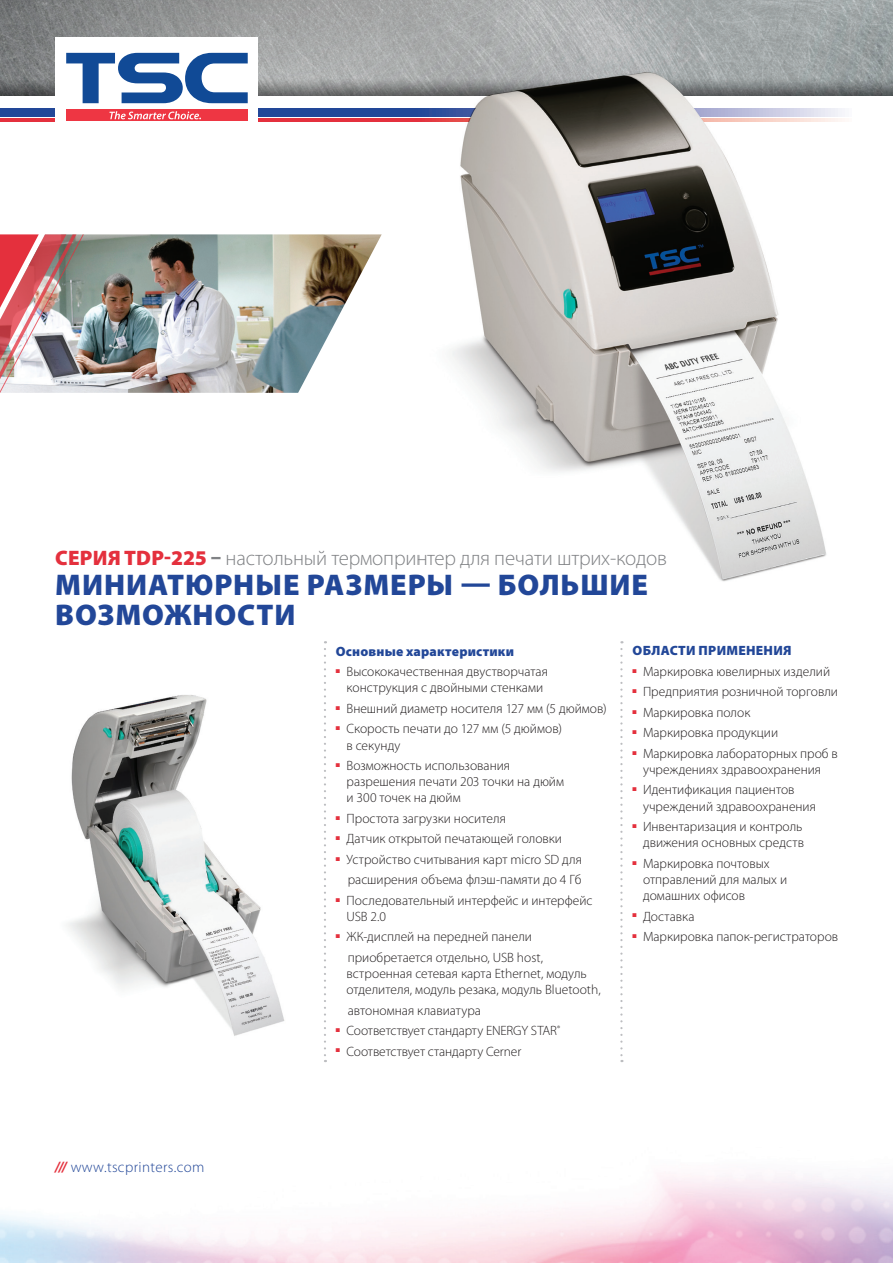
<style>
.page{position:relative;width:893px;height:1263px;background:#fff}
.page>*{position:absolute;margin:0;border:0;box-sizing:border-box;transform-origin:0 0}
.t1{font:900 30px/30px "Myriad Pro";letter-spacing:.03em;color:#224798}
.t2{font:300 21px "Myriad Pro";letter-spacing:-.01em;color:#808285}
.t3{font:300 15px "Myriad Pro";letter-spacing:.025em;color:#224798}
.t4{font:300 13.5px/16.2px "Myriad Pro";color:#231f20}
.t5{font:900 13.5px "Myriad Pro";letter-spacing:.02em;color:#224798}
.s1{font-weight:900;color:#e4303d}
.s2{font-weight:900}
.s3{font-weight:700;font-style:italic;color:#e4303d}
</style>
<div class="page">
<img style="left:0;top:0;width:893px;height:95px">
<div style="left:0;top:108px;width:851px;height:8px;background:#224798"></div>
<div style="left:55px;top:37px;width:203px;height:153px;background:#fff"></div>
<svg style="left:66px;top:53px;width:182px;height:50px"></svg>
<div style="left:66px;top:110px;width:182px;height:11px;background:#ee3643"></div>
<svg style="left:109px;top:111px;width:92px;height:8px"></svg>
<img style="left:84px;top:234px;width:298px;height:159px">
<img style="left:0;top:234px;width:84px;height:159px">
<img style="left:420px;top:72px;width:435px;height:510px">
<img style="left:461px;top:73px;width:317px;height:389px">
<img style="left:68px;top:695px;width:217px;height:341px">
<svg style="left:620px;top:649px;width:3px;height:413px"></svg>
<svg style="left:324px;top:649px;width:2px;height:413px"></svg>
<h2 class="t2" style="left:55px;top:548px;width:613px"><span class="s1">СЕРИЯ TDP-225</span> <span class="s2">–</span> настольный термопринтер для печати штрих-кодов</h2>
<h1 class="t1" style="left:55px;top:572px;width:594px">МИНИАТЮРНЫЕ РАЗМЕРЫ — БОЛЬШИЕ<br>ВОЗМОЖНОСТИ</h1>
<p class="t5" style="left:633px;top:646px;width:161px">ОБЛАСТИ ПРИМЕНЕНИЯ</p>
<p class="t4" style="left:632px;top:664px;width:199px"><sup>■</sup> Маркировка ювелирных изделий</p>
<p class="t4" style="left:632px;top:684px;width:207px"><sup>■</sup> Предприятия розничной торговли</p>
<p class="t4" style="left:632px;top:705px;width:119px"><sup>■</sup> Маркировка полок</p>
<p class="t4" style="left:632px;top:725px;width:147px"><sup>■</sup> Маркировка продукции</p>
<p class="t4" style="left:632px;top:746px;width:207px;text-align:center"><sup>■</sup> Маркировка лабораторных проб в учреждениях здравоохранения</p>
<p class="t4" style="left:643px;top:782px;width:174px;text-indent:-11px"><sup>■</sup> Идентификация пациентов учреждений здравоохранения</p>
<p class="t4" style="left:632px;top:819px;width:173px;text-align:right"><sup>■</sup> Инвентаризация и контроль движения основных средств</p>
<p class="t4" style="left:643px;top:855px;width:146px;text-indent:-11px"><sup>■</sup> Маркировка почтовых отправлений для малых и домашних офисов</p>
<p class="t4" style="left:632px;top:908px;width:64px"><sup>■</sup> Доставка</p>
<p class="t4" style="left:632px;top:929px;width:207px"><sup>■</sup> Маркировка папок-регистраторов</p>
<p class="t5" style="left:336px;top:646px;width:180px">Основные характеристики</p>
<p class="t4" style="left:336px;top:664px;width:214px;text-align:center"><sup>■</sup> Высококачественная двустворчатая конструкция с двойными стенками</p>
<p class="t4" style="left:336px;top:701px;width:272px"><sup>■</sup> Внешний диаметр носителя 127 мм (5 дюймов)</p>
<p class="t4" style="left:347px;top:721px;width:217px;text-indent:-11px"><sup>■</sup> Скорость печати до 127 мм (5 дюймов) в секунду</p>
<p class="t4" style="left:347px;top:758px;width:219px;text-indent:-11px"><sup>■</sup> Возможность использования разрешения печати 203 точки на дюйм и 300 точек на дюйм</p>
<p class="t4" style="left:336px;top:811px;width:172px"><sup>■</sup> Простота загрузки носителя</p>
<p class="t4" style="left:336px;top:831px;width:228px"><sup>■</sup> Датчик открытой печатающей головки</p>
<p class="t4" style="left:336px;top:850px;width:248px;line-height:20.4px;text-align:right"><sup>■</sup> Устройство считывания карт micro SD для расширения объема флэш-памяти до 4 Гб</p>
<p class="t4" style="left:347px;top:893px;width:248px;text-indent:-11px"><sup>■</sup> Последовательный интерфейс и интерфейс<br>USB 2.0</p>
<p class="t4" style="left:348px;top:927px;width:197px;line-height:20.4px;text-indent:-12px"><sup>■</sup> ЖК-дисплей на передней панели приобретается отдельно, USB host,</p>
<p class="t4" style="left:347px;top:966px;width:256px">встроенная сетевая карта Ethernet, модуль отделителя, модуль резака, модуль Bluetooth,</p>
<p class="t4" style="left:348px;top:1002px;width:135px">автономная клавиатура</p>
<p class="t4" style="left:336px;top:1023px;width:226px"><sup>■</sup> Соответствует стандарту ENERGY STAR<sup>®</sup></p>
<p class="t4" style="left:336px;top:1043px;width:187px"><sup>■</sup> Соответствует стандарту Cerner</p>
<p class="t3" style="left:55px;top:1159px;width:151px"><span class="s3">///</span> www.tscprinters.com</p>
</div>
